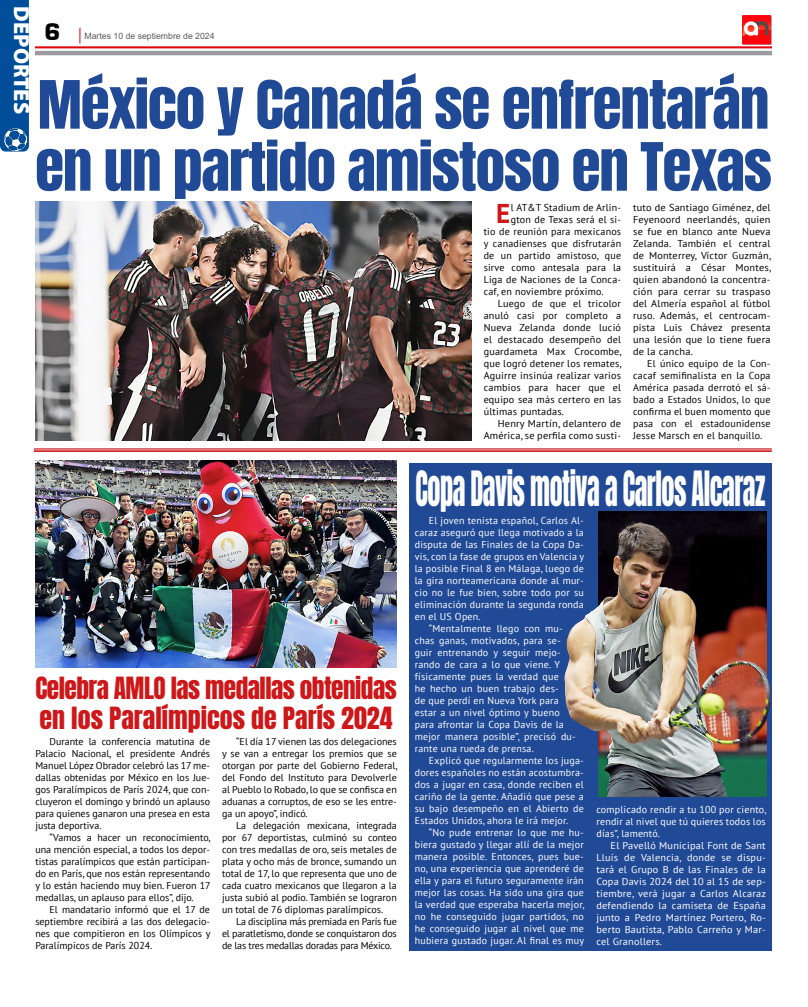
<style>
.page{position:relative;width:808px;height:1007px;background:#fff}
.page>*{position:absolute;margin:0;border:0;box-sizing:border-box;transform-origin:0 0}
.t1{font:56.6px/62px "Anton";letter-spacing:-.02em;color:#214a96;scale:1.05 1}
.t2{font:41.3px "Anton";letter-spacing:-.02em;color:#fff;scale:.64 1}
.t3{font:700 27.1px "PT Sans";color:#cd1719}
.t4{font:26px/29.8px "Anton";letter-spacing:-.02em;color:#cd1719}
.t5{font:900 25px "Eurostile";color:#000}
.t6{font:900 22px "Myriad Pro";color:#fff}
.t7{font:10px/12px "PT Sans";letter-spacing:.02em;color:#000;text-align:justify}
.t8{font:10px/12px "PT Sans";letter-spacing:.02em;color:#fff;text-align:justify}
.t9{font:8.7px "Arial";color:#5c5b5f}
</style>
<div class="page">
<svg style="left:35px;top:28px;width:737px;height:27px"></svg>
<img style="left:742px;top:16px;width:30px;height:29px">
<img style="left:35px;top:460px;width:362px;height:207px">
<div style="left:409px;top:463px;width:363px;height:488px;background:#214a96"></div>
<img style="left:35px;top:201px;width:437px;height:239px">
<hr style="left:34px;top:448px;width:738px;height:1px;background:#cd1719">
<hr style="left:34px;top:449px;width:738px;height:1px;background:#cd1719">
<hr style="left:34px;top:451px;width:738px;height:1px;background:#cd1719">
<img style="left:598px;top:511px;width:168px;height:285px">
<img style="left:613px;top:523px;width:26px;height:66px">
<div style="left:0;top:0;width:29px;height:151px;background:#004e99"></div>
<img style="left:5px;top:128px;width:21px;height:22px">
<h3 class="t6" style="left:36px;top:6px;width:109px;rotate:90deg">DEPORTES</h3>
<h3 class="t5" style="left:44px;top:18px;width:18px">6</h3>
<p class="t9" style="left:85px;top:30px;width:132px">Martes 10 de septiembre de 2024</p>
<h1 class="t1" style="left:35px;top:78px;width:703px">México y Canadá se enfrentarán en un partido amistoso en Texas</h1>
<h3 class="t3" style="left:496px;top:196px;width:16px">E</h3>
<p class="t7" style="left:511px;top:201px;width:112px">l AT&amp;T Stadium de Arlin-</p>
<p class="t7" style="left:511px;top:213px;width:112px">gton de Texas será el si-</p>
<p class="t7" style="left:484px;top:225px;width:139px">tio de reunión para mexicanos</p>
<p class="t7" style="left:484px;top:237px;width:139px">y canadienses que disfrutarán</p>
<p class="t7" style="left:484px;top:249px;width:139px">de un partido amistoso, que</p>
<p class="t7" style="left:484px;top:261px;width:139px">sirve como antesala para la</p>
<p class="t7" style="left:484px;top:273px;width:139px">Liga de Naciones de la Conca-</p>
<p class="t7" style="left:484px;top:285px;width:121px">caf, en noviembre próximo.</p>
<p class="t7" style="left:498px;top:297px;width:125px">Luego de que el tricolor</p>
<p class="t7" style="left:484px;top:309px;width:139px">anuló casi por completo a</p>
<p class="t7" style="left:484px;top:321px;width:139px">Nueva Zelanda donde lució</p>
<p class="t7" style="left:484px;top:333px;width:139px">el destacado desempeño del</p>
<p class="t7" style="left:484px;top:345px;width:140px">guardameta Max Crocombe,</p>
<p class="t7" style="left:484px;top:357px;width:140px">que logró detener los remates,</p>
<p class="t7" style="left:484px;top:369px;width:139px">Aguirre insinúa realizar varios</p>
<p class="t7" style="left:484px;top:381px;width:139px">cambios para hacer que el</p>
<p class="t7" style="left:484px;top:393px;width:139px">equipo sea más certero en las</p>
<p class="t7" style="left:484px;top:405px;width:82px">últimas puntadas.</p>
<p class="t7" style="left:498px;top:417px;width:125px">Henry Martín, delantero de</p>
<p class="t7" style="left:484px;top:429px;width:139px">América, se perfila como susti-</p>
<p class="t7" style="left:633px;top:201px;width:140px">tuto de Santiago Giménez, del Feyenoord neerlandés, quien se fue en blanco ante Nueva Zelanda. También el central de Monterrey, Víctor Guzmán, sustituirá a César Montes, quien abandonó la concentra&shy;ción para cerrar su traspaso del Almería español al fútbol ruso. Además, el centrocam&shy;pista Luis Chávez presenta una lesión que lo tiene fuera de la cancha.</p>
<p class="t7" style="left:633px;top:357px;width:139px;text-indent:14px">El único equipo de la Con&shy;cacaf semifinalista en la Copa América pasada derrotó el sá&shy;bado a Estados Unidos, lo que confirma el buen momento que pasa con el estadounidense Jesse Marsch en el banquillo.</p>
<h3 class="t4" style="left:35px;top:675px;width:363px">Celebra AMLO las medallas obtenidas en los Paralímpicos de París 2024</h3>
<p class="t7" style="left:35px;top:734px;width:176px;text-indent:14px">Durante la conferencia matutina de Palacio Nacional, el presidente Andrés Manuel López Obrador celebró las 17 me&shy;dallas obtenidas por México en los Jue&shy;gos Paralímpicos de París 2024, que con&shy;cluyeron el domingo y brindó un aplauso para quienes ganaron una presea en esta justa deportiva.</p>
<p class="t7" style="left:35px;top:830px;width:177px;text-indent:14px">“Vamos a hacer un reconocimiento, una mención especial, a todos los depor&shy;tistas paralímpicos que están participan&shy;do en París, que nos están representando y lo están haciendo muy bien. Fueron 17 medallas, un aplauso para ellos”, dijo.</p>
<p class="t7" style="left:35px;top:902px;width:177px;text-indent:14px">El mandatario informó que el 17 de septiembre recibirá a las dos delegacio&shy;nes que compitieron en los Olímpicos y Paralímpicos de París 2024.</p>
<p class="t7" style="left:222px;top:734px;width:177px;text-indent:14px">“El día 17 vienen las dos delegaciones y se van a entregar los premios que se otorgan por parte del Gobierno Federal, del Fondo del Instituto para Devolverle al Pueblo lo Robado, lo que se confisca en aduanas a corruptos, de eso se les entre&shy;ga un apoyo”, indicó.</p>
<p class="t7" style="left:222px;top:818px;width:176px;text-indent:14px">La delegación mexicana, integrada por 67 deportistas, culminó su conteo con tres medallas de oro, seis metales de plata y ocho más de bronce, sumando un total de 17, lo que representa que uno de cada cuatro mexicanos que llegaron a la justa subió al podio. También se lograron un total de 76 diplomas paralímpicos.</p>
<p class="t7" style="left:222px;top:914px;width:176px;text-indent:14px">La disciplina más premiada en París fue el paratletismo, donde se conquistaron dos de las tres medallas doradas para México.</p>
<h2 class="t2" style="left:416px;top:467px;width:548px">Copa Davis motiva a Carlos Alcaraz</h2>
<p class="t8" style="left:429px;top:514px;width:156px">El joven tenista español, Carlos Al-</p>
<p class="t8" style="left:415px;top:526px;width:171px">caraz aseguró que llega motivado a la</p>
<p class="t8" style="left:415px;top:538px;width:171px">disputa de las Finales de la Copa Da-</p>
<p class="t8" style="left:415px;top:550px;width:171px">vis, con la fase de grupos en Valencia y</p>
<p class="t8" style="left:415px;top:562px;width:171px">la posible Final 8 en Málaga, luego de</p>
<p class="t8" style="left:415px;top:574px;width:171px">la gira norteamericana donde al mur-</p>
<p class="t8" style="left:415px;top:586px;width:171px">cio no le fue bien, sobre todo por su</p>
<p class="t8" style="left:415px;top:598px;width:171px">eliminación durante la segunda ronda</p>
<p class="t8" style="left:415px;top:610px;width:67px">en el US Open.</p>
<p class="t8" style="left:429px;top:622px;width:135px">“Mentalmente llego con mu-</p>
<p class="t8" style="left:415px;top:634px;width:148px">chas ganas, motivados, para se-</p>
<p class="t8" style="left:415px;top:646px;width:147px">guir entrenando y seguir mejo-</p>
<p class="t8" style="left:415px;top:658px;width:147px">rando de cara a lo que viene. Y</p>
<p class="t8" style="left:415px;top:670px;width:146px">físicamente pues la verdad que</p>
<p class="t8" style="left:415px;top:682px;width:145px">he hecho un buen trabajo des-</p>
<p class="t8" style="left:415px;top:694px;width:145px">de que perdí en Nueva York para</p>
<p class="t8" style="left:415px;top:706px;width:147px">estar a un nivel óptimo y bueno</p>
<p class="t8" style="left:415px;top:718px;width:150px">para afrontar la Copa Davis de la</p>
<p class="t8" style="left:415px;top:730px;width:162px">mejor manera posible”, precisó du-</p>
<p class="t8" style="left:415px;top:742px;width:121px">rante una rueda de prensa.</p>
<p class="t8" style="left:429px;top:754px;width:156px">Explicó que regularmente los juga-</p>
<p class="t8" style="left:415px;top:766px;width:171px">dores españoles no están acostumbra-</p>
<p class="t8" style="left:415px;top:778px;width:170px">dos a jugar en casa, donde reciben el</p>
<p class="t8" style="left:415px;top:790px;width:171px">cariño de la gente. Añadió que pese a</p>
<p class="t8" style="left:415px;top:802px;width:171px">su bajo desempeño en el Abierto de</p>
<p class="t8" style="left:415px;top:814px;width:155px">Estados Unidos, ahora le irá mejor.</p>
<p class="t8" style="left:429px;top:826px;width:156px">“No pude entrenar lo que me hu-</p>
<p class="t8" style="left:415px;top:838px;width:170px">biera gustado y llegar allí de la mejor</p>
<p class="t8" style="left:415px;top:850px;width:170px">manera posible. Entonces, pues bue-</p>
<p class="t8" style="left:415px;top:862px;width:170px">no, una experiencia que aprenderé de</p>
<p class="t8" style="left:415px;top:874px;width:170px">ella y para el futuro seguramente irán</p>
<p class="t8" style="left:415px;top:886px;width:170px">mejor las cosas. Ha sido una gira que</p>
<p class="t8" style="left:415px;top:898px;width:171px">la verdad que esperaba hacerla mejor,</p>
<p class="t8" style="left:415px;top:910px;width:170px">no he conseguido jugar partidos, no</p>
<p class="t8" style="left:415px;top:922px;width:171px">he conseguido jugar al nivel que me</p>
<p class="t8" style="left:415px;top:934px;width:171px">hubiera gustado jugar. Al final es muy</p>
<p class="t8" style="left:596px;top:803px;width:172px">complicado rendir a tu 100 por ciento, rendir al nivel que tú quieres todos los días”, lamentó.</p>
<p class="t8" style="left:596px;top:839px;width:171px;text-indent:14px">El Pavelló Municipal Font de Sant Lluís de Valencia, donde se dispu&shy;tará el Grupo B de las Finales de la Copa Davis 2024 del 10 al 15 de sep&shy;tiembre, verá jugar a Carlos Alcaraz defendiendo la camiseta de España junto a Pedro Martínez Portero, Ro&shy;berto Bautista, Pablo Carreño y Mar&shy;cel Granollers.</p>
</div>
